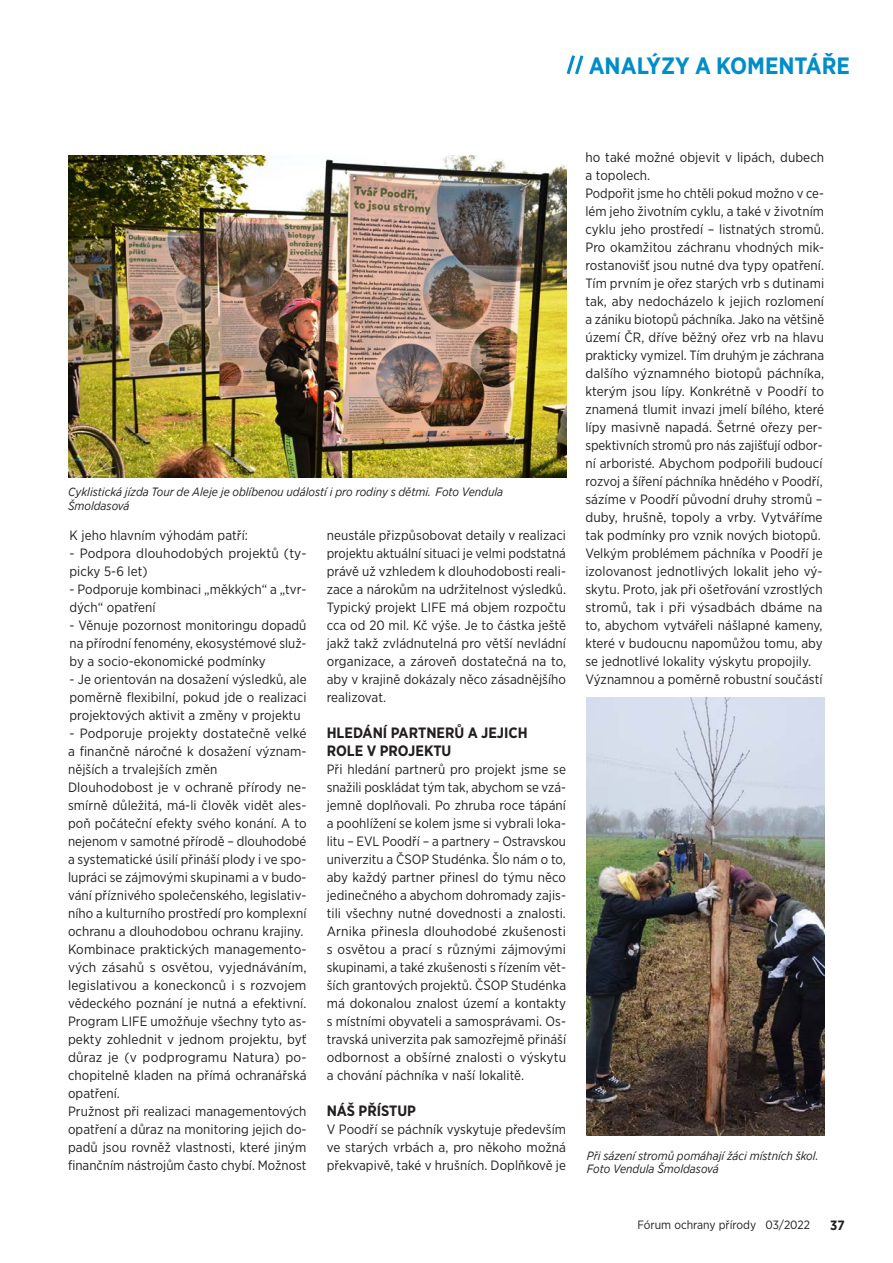
<style>
.page{position:relative;width:893px;height:1263px;background:#fff}
.page>*{position:absolute;margin:0;border:0;box-sizing:border-box;transform-origin:0 0}
.t1{font:700 23.55px "Gotham Narrow";color:#008dc8}
.t2{font:700 15px/18px "Gotham Narrow";color:#231f20}
.t3{font:13.5px/18px "Gotham Narrow";letter-spacing:.005em;color:#231f20;text-align:justify}
.t4{font:700 13.5px "Gotham Narrow";color:#231f20}
.t5{font:italic 12px/13.5px "Gotham Narrow";color:#231f20}
.t6{font:12px "Gotham Narrow";color:#231f20}
</style>
<div class="page">
<svg style="left:566px;top:55px;width:18px;height:20px"></svg>
<img style="left:68px;top:155px;width:498px;height:323px">
<img style="left:587px;top:697px;width:238px;height:438px">
<h1 class="t1" style="left:589px;top:51px;width:263px">ANALÝZY A KOMENTÁŘE</h1>
<p class="t5" style="left:68px;top:485px;width:437px">Cyklistická jízda Tour de Aleje je oblíbenou událostí i pro rodiny s dětmi. Foto Vendula<br>Šmoldasová</p>
<p class="t3" style="left:70px;top:526px;width:180px">K jeho hlavním výhodám patří:</p>
<p class="t3" style="left:70px;top:544px;width:239px">- Podpora dlouhodobých projektů (ty&shy;picky 5-6 let)</p>
<p class="t3" style="left:70px;top:580px;width:239px">- Podporuje kombinaci „měkkých“ a „tvr&shy;dých“ opatření</p>
<p class="t3" style="left:70px;top:616px;width:239px">- Věnuje pozornost monitoringu dopadů na přírodní fenomény, ekosystémové služ&shy;by a socio-ekonomické podmínky</p>
<p class="t3" style="left:70px;top:670px;width:239px">- Je orientován na dosažení výsledků, ale poměrně flexibilní, pokud jde o realizaci projektových aktivit a změny v projektu</p>
<p class="t3" style="left:68px;top:724px;width:240px">- Podporuje projekty dostatečně velké a finančně náročné k dosažení význam&shy;nějších a trvalejších změn</p>
<p class="t3" style="left:68px;top:778px;width:240px">Dlouhodobost je v ochraně přírody ne&shy;smírně důležitá, má-li člověk vidět ales&shy;poň počáteční efekty svého konání. A to nejenom v samotné přírodě – dlouhodobé a systematické úsilí přináší plody i ve spo&shy;lupráci se zájmovými skupinami a v budo&shy;vání příznivého společenského, legislativ&shy;ního a kulturního prostředí pro komplexní ochranu a dlouhodobou ochranu krajiny.</p>
<p class="t3" style="left:68px;top:940px;width:240px">Kombinace praktických managemento&shy;vých zásahů s osvětou, vyjednáváním, legislativou a koneckonců i s rozvojem vědeckého poznání je nutná a efektivní.<br>Program LIFE umožňuje všechny tyto as&shy;pekty zohlednit v jednom projektu, byť důraz je (v podprogramu Natura) po&shy;chopitelně kladen na přímá ochranářská opatření.</p>
<p class="t3" style="left:68px;top:1102px;width:240px">Pružnost při realizaci managementových opatření a důraz na monitoring jejich do&shy;padů jsou rovněž vlastnosti, které jiným finančním nástrojům často chybí. Možnost</p>
<p class="t3" style="left:327px;top:526px;width:241px">neustále přizpůsobovat detaily v realizaci projektu aktuální situaci je velmi podstatná právě už vzhledem k dlouhodobosti reali&shy;zace a nárokům na udržitelnost výsledků.</p>
<p class="t3" style="left:327px;top:598px;width:241px">Typický projekt LIFE má objem rozpočtu cca od 20 mil. Kč výše. Je to částka ještě jakž takž zvládnutelná pro větší nevládní organizace, a zároveň dostatečná na to, aby v krajině dokázaly něco zásadnějšího realizovat.</p>
<p class="t2" style="left:327px;top:724px;width:203px">HLEDÁNÍ PARTNERŮ A JEJICH<br>ROLE V PROJEKTU</p>
<p class="t3" style="left:327px;top:760px;width:241px">Při hledání partnerů pro projekt jsme se snažili poskládat tým tak, abychom se vzá&shy;jemně doplňovali. Po zhruba roce tápání a poohlížení se kolem jsme si vybrali loka&shy;litu – EVL Poodří – a partnery – Ostravskou univerzitu a ČSOP Studénka. Šlo nám o to, aby každý partner přinesl do týmu něco jedinečného a abychom dohromady zajis&shy;tili všechny nutné dovednosti a znalosti.<br>Arnika přinesla dlouhodobé zkušenosti s osvětou a prací s různými zájmovými skupinami, a také zkušenosti s řízením vět&shy;ších grantových projektů. ČSOP Studénka má dokonalou znalost území a kontakty s místními obyvateli a samosprávami. Os&shy;travská univerzita pak samozřejmě přináší odbornost a obšírné znalosti o výskytu a chování páchníka v naší lokalitě.</p>
<p class="t2" style="left:327px;top:1102px;width:91px">NÁŠ PŘÍSTUP</p>
<p class="t3" style="left:327px;top:1120px;width:241px">V Poodří se páchník vyskytuje především ve starých vrbách a, pro někoho možná překvapivě, také v hrušních. Doplňkově je</p>
<p class="t3" style="left:585px;top:148px;width:240px">ho také možné objevit v lipách, dubech a topolech.</p>
<p class="t3" style="left:585px;top:184px;width:240px">Podpořit jsme ho chtěli pokud možno v ce&shy;lém jeho životním cyklu, a také v životním cyklu jeho prostředí – listnatých stromů.<br>Pro okamžitou záchranu vhodných mik&shy;rostanovišť jsou nutné dva typy opatření.<br>Tím prvním je ořez starých vrb s dutinami tak, aby nedocházelo k jejich rozlomení a zániku biotopů páchníka. Jako na většině území ČR, dříve běžný ořez vrb na hlavu prakticky vymizel. Tím druhým je záchrana dalšího významného biotopů páchníka, kterým jsou lípy. Konkrétně v Poodří to znamená tlumit invazi jmelí bílého, které lípy masivně napadá. Šetrné ořezy per&shy;spektivních stromů pro nás zajišťují odbor&shy;ní arboristé. Abychom podpořili budoucí rozvoj a šíření páchníka hnědého v Poodří, sázíme v Poodří původní druhy stromů – duby, hrušně, topoly a vrby. Vytváříme tak podmínky pro vznik nových biotopů.</p>
<p class="t3" style="left:585px;top:544px;width:239px">Velkým problémem páchníka v Poodří je izolovanost jednotlivých lokalit jeho vý&shy;skytu. Proto, jak při ošetřování vzrostlých stromů, tak i při výsadbách dbáme na to, abychom vytvářeli nášlapné kameny, které v budoucnu napomůžou tomu, aby se jednotlivé lokality výskytu propojily.</p>
<p class="t3" style="left:585px;top:670px;width:239px">Významnou a poměrně robustní součástí</p>
<p class="t5" style="left:587px;top:1149px;width:233px">Při sázení stromů pomáhají žáci místních škol.<br>Foto Vendula Šmoldasová</p>
<p class="t6" style="left:637px;top:1217px;width:174px">Fórum ochrany přírody 03/2022</p>
<p class="t4" style="left:830px;top:1216px;width:16px">37</p>
</div>
